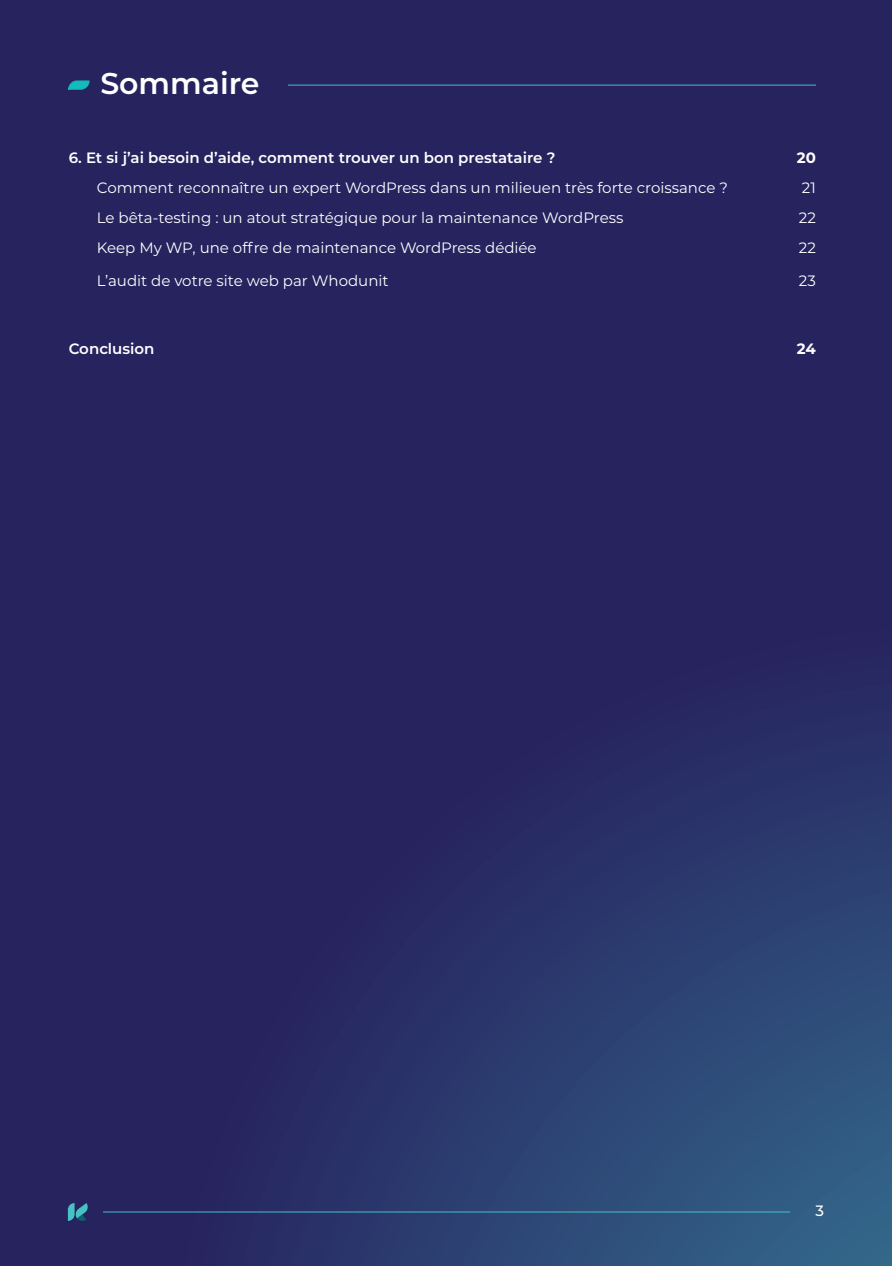
<style>
.page{position:relative;width:892px;height:1266px;background:#fff}
.page>*{position:absolute;margin:0;border:0;box-sizing:border-box;transform-origin:0 0}
.t1{font:600 30px "Montserrat";color:#fff}
.t2{font:15px "Montserrat";color:#fff}
.t3{font:600 15px "Montserrat";color:#fff}
.t4{font:700 15px "Montserrat";color:#fff}
.t5{font:500 15px "Montserrat";color:#fff}
</style>
<div class="page">
<div style="left:0;top:0;width:892px;height:1265px;background:#27235f"></div>
<svg style="left:137px;top:711px;width:755px;height:554px"></svg>
<svg style="left:68px;top:80px;width:22px;height:10px"></svg>
<hr style="left:288px;top:85px;width:528px;height:1px;background:#44c1c4">
<hr style="left:103px;top:1211px;width:687px;height:1px;background:#43c1c4">
<svg style="left:68px;top:1203px;width:20px;height:18px"></svg>
<h1 class="t1" style="left:100px;top:62px;width:161px">Sommaire</h1>
<p class="t3" style="left:69px;top:146px;width:488px">6. Et si j’ai besoin d’aide, comment trouver un bon prestataire ?</p>
<p class="t4" style="left:797px;top:146px;width:21px">20</p>
<p class="t2" style="left:97px;top:177px;width:633px">Comment reconnaître un expert WordPress dans un milieuen très forte croissance ?</p>
<p class="t2" style="left:802px;top:177px;width:15px">21</p>
<p class="t2" style="left:97px;top:207px;width:528px">Le bêta-testing : un atout stratégique pour la maintenance WordPress</p>
<p class="t2" style="left:799px;top:207px;width:19px">22</p>
<p class="t2" style="left:97px;top:237px;width:441px">Keep My WP, une offre de maintenance WordPress dédiée</p>
<p class="t2" style="left:799px;top:237px;width:19px">22</p>
<p class="t2" style="left:97px;top:270px;width:293px">L’audit de votre site web par Whodunit</p>
<p class="t2" style="left:799px;top:270px;width:18px">23</p>
<p class="t3" style="left:69px;top:338px;width:87px">Conclusion</p>
<p class="t4" style="left:797px;top:337px;width:21px">24</p>
<p class="t5" style="left:816px;top:1200px;width:10px">3</p>
</div>
